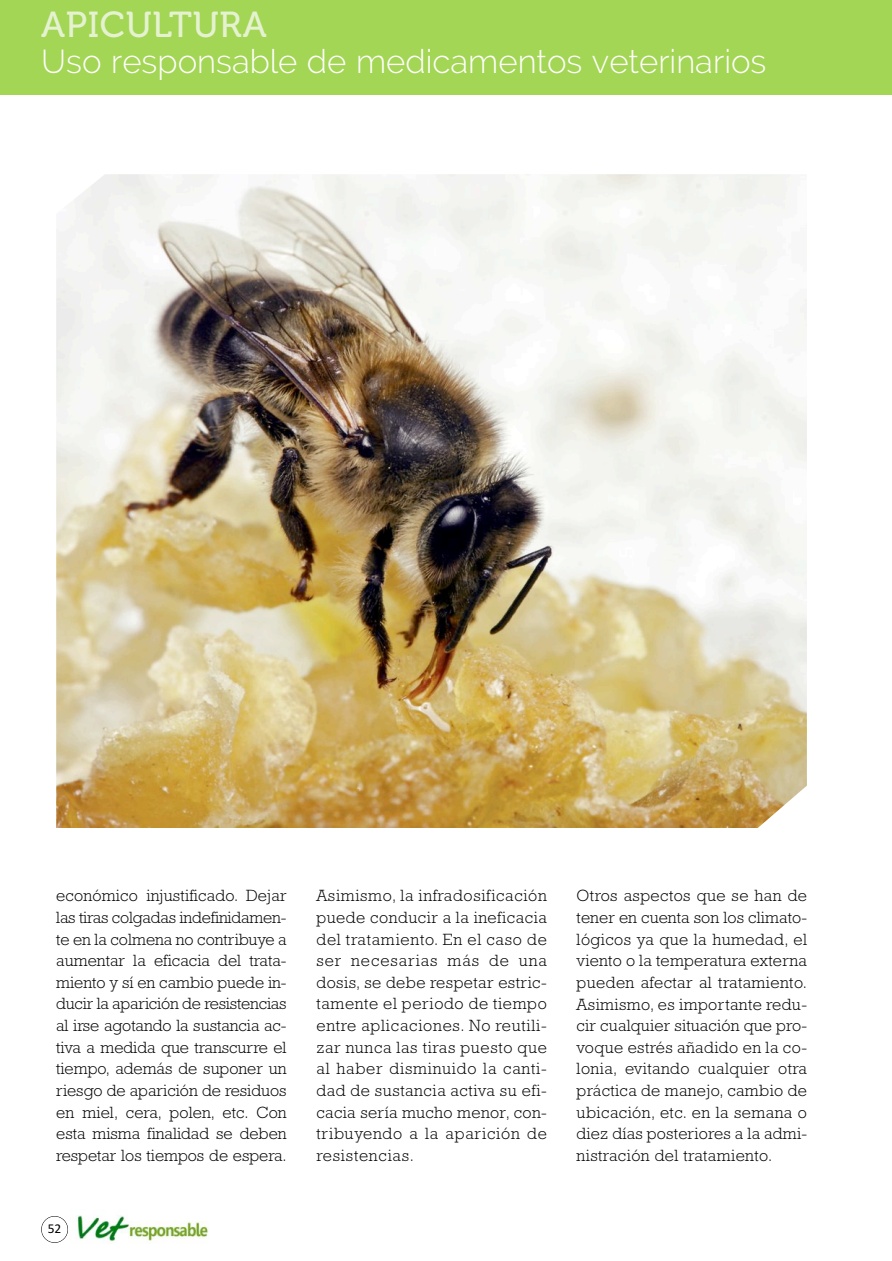
<style>
.page{position:relative;width:892px;height:1261px;background:#fff}
.page>*{position:absolute;margin:0;border:0;box-sizing:border-box;transform-origin:0 0}
.t1{font:36px "Museo 500";letter-spacing:.02em;color:#e5f2d0}
.t2{font:300 33px "Raleway";color:#fff}
.t3{font:300 16.5px/21.6px "Rockwell Std";letter-spacing:.015em;color:#000;text-align:justify}
.t4{font:13.5px "Calibri";color:#000}
</style>
<div class="page">
<div style="left:0;top:0;width:891px;height:95px;background:#a3d654"></div>
<div style="left:41px;top:1215px;width:27px;height:27px;border:1px solid #000;border-radius:50%"></div>
<img style="left:77px;top:1215px;width:132px;height:27px">
<img style="left:56px;top:175px;width:751px;height:652px">
<h1 class="t1" style="left:41px;top:5px;width:227px">APICULTURA</h1>
<h2 class="t2" style="left:41px;top:42px;width:726px">Uso responsable de medicamentos veterinarios</h2>
<p class="t3" style="left:56px;top:884px;width:232px">económico injustificado. Dejar las tiras colgadas indefinidamen&shy;te en la colmena no contribuye a aumentar la eficacia del trata&shy;miento y sí en cambio puede in&shy;ducir la aparición de resistencias al irse agotando la sustancia ac&shy;tiva a medida que transcurre el tiempo, además de suponer un riesgo de aparición de residuos en miel, cera, polen, etc. Con esta misma finalidad se deben respetar los tiempos de espera.</p>
<p class="t3" style="left:316px;top:884px;width:232px">Asimismo, la infradosificación puede conducir a la ineficacia del tratamiento. En el caso de ser necesarias más de una dosis, se debe respetar estric&shy;tamente el periodo de tiempo entre aplicaciones. No reutili&shy;zar nunca las tiras puesto que al haber disminuido la canti&shy;dad de sustancia activa su efi&shy;cacia sería mucho menor, con&shy;tribuyendo a la aparición de resistencias.</p>
<p class="t3" style="left:576px;top:884px;width:232px">Otros aspectos que se han de tener en cuenta son los climato&shy;lógicos ya que la humedad, el viento o la temperatura externa pueden afectar al tratamiento.<br>Asimismo, es importante redu&shy;cir cualquier situación que pro&shy;voque estrés añadido en la co&shy;lonia, evitando cualquier otra práctica de manejo, cambio de ubicación, etc. en la semana o diez días posteriores a la admi&shy;nistración del tratamiento.</p>
<p class="t4" style="left:48px;top:1219px;width:15px">52</p>
</div>
